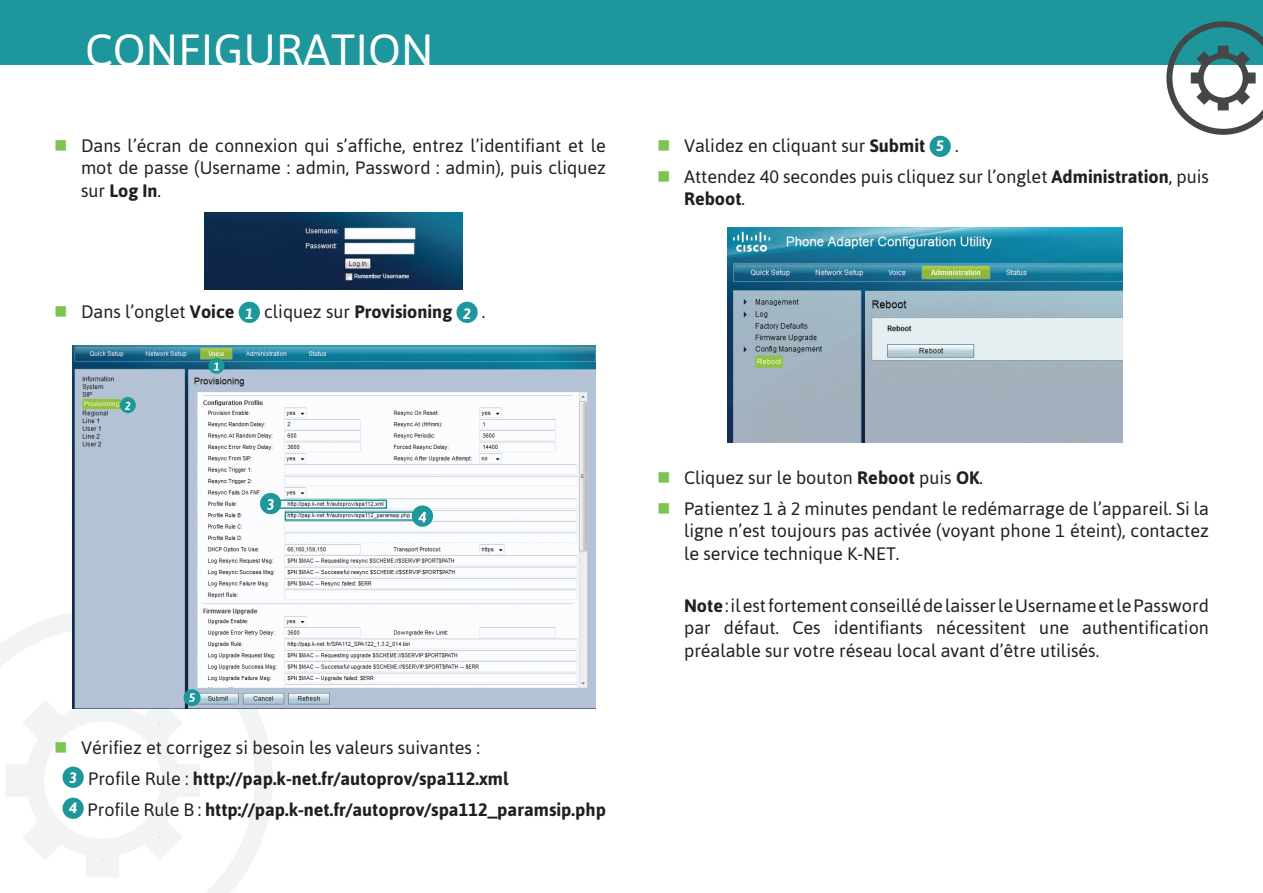
<style>
.page{position:relative;width:1263px;height:893px;background:#fff}
.page>*{position:absolute;margin:0;border:0;box-sizing:border-box;transform-origin:0 0}
.Rubrique{font:45px "Asap";color:#fff}
.Liste{font:18px/22.5px "Asap";color:#231f20;text-align:justify}
.Liste-2{font:700 18px "Asap";color:#231f20}
.t1{font:italic 700 15px "Asap";color:#fff}
.s1{font-weight:700}
.s2{font-weight:400}
</style>
<div class="page">
<div style="left:0;top:0;width:1263px;height:65px;background:#1d979b"></div>
<svg style="left:1166px;top:21px;width:97px;height:114px"></svg>
<svg style="left:0;top:613px;width:273px;height:280px"></svg>
<div style="left:86px;top:844px;width:33px;height:33px;border:16px solid #f2f3f4"></div>
<div style="left:5px;top:764px;width:33px;height:33px;border:16px solid #f2f3f4"></div>
<div style="left:167px;top:764px;width:33px;height:33px;background:#f2f3f4"></div>
<svg style="left:125px;top:802px;width:69px;height:70px"></svg>
<svg style="left:11px;top:802px;width:69px;height:70px"></svg>
<div style="left:26px;top:704px;width:153px;height:153px;border:18px solid #f2f3f4;border-radius:50%"></div>
<div style="left:239px;top:302px;width:21px;height:21px;background:#1d979b;border-radius:50%"></div>
<div style="left:456px;top:302px;width:22px;height:21px;background:#1d979b;border-radius:50%"></div>
<div style="left:63px;top:767px;width:21px;height:21px;background:#1d979b;border-radius:50%"></div>
<div style="left:63px;top:798px;width:21px;height:21px;background:#1d979b;border-radius:50%"></div>
<div style="left:929px;top:136px;width:22px;height:21px;background:#1d979b;border-radius:50%"></div>
<img style="left:727px;top:227px;width:395px;height:215px">
<img style="left:205px;top:213px;width:258px;height:76px">
<img style="left:72px;top:345px;width:523px;height:363px">
<div style="left:209px;top:358px;width:15px;height:16px;background:#1d979b;border-radius:50%"></div>
<svg style="left:214px;top:363px;width:5px;height:7px"></svg>
<div style="left:120px;top:397px;width:16px;height:16px;background:#1d979b;border-radius:50%"></div>
<svg style="left:125px;top:402px;width:5px;height:8px"></svg>
<div style="left:260px;top:493px;width:21px;height:21px;background:#1d979b;border-radius:50%"></div>
<svg style="left:267px;top:499px;width:7px;height:11px"></svg>
<div style="left:412px;top:505px;width:21px;height:22px;background:#1d979b;border-radius:50%"></div>
<svg style="left:418px;top:512px;width:8px;height:10px"></svg>
<div style="left:277px;top:499px;width:110px;height:10px;border:2px solid #1d979b"></div>
<div style="left:285px;top:511px;width:130px;height:10px;border:2px solid #1d979b"></div>
<div style="left:184px;top:689px;width:17px;height:17px;background:#1d979b;border-radius:50%"></div>
<svg style="left:125px;top:688px;width:70px;height:70px"></svg>
<svg style="left:11px;top:688px;width:69px;height:70px"></svg>
<p class="Rubrique" style="left:85px;top:24px;width:350px">CONFIGURATION</p>
<p class="Liste" style="left:81px;top:134px;width:526px">Dans l’écran de connexion qui s’affiche, entrez l’identifiant et le mot de passe (Username : admin, Password : admin), puis cliquez sur <span class="s1">Log In</span>.</p>
<p class="Liste" style="left:81px;top:300px;width:155px">Dans l’onglet <span class="s1">Voice</span></p>
<p class="t1" style="left:245px;top:304px;width:10px">1</p>
<p class="Liste-2" style="left:264px;top:301px;width:189px"><span class="s2">cliquez sur</span> Provisioning</p>
<p class="t1" style="left:463px;top:304px;width:10px">2</p>
<p class="Liste" style="left:482px;top:300px;width:5px">.</p>
<p class="Liste" style="left:81px;top:736px;width:400px">Vérifiez et corrigez si besoin les valeurs suivantes :</p>
<p class="t1" style="left:69px;top:769px;width:10px">3</p>
<p class="Liste-2" style="left:88px;top:768px;width:422px"><span class="s2">Profile Rule :</span> http://pap.k-net.fr/autoprov/spa112.xml</p>
<p class="t1" style="left:69px;top:799px;width:10px">4</p>
<p class="Liste-2" style="left:88px;top:799px;width:520px"><span class="s2">Profile Rule B :</span> http://pap.k-net.fr/autoprov/spa112_paramsip.php</p>
<p class="Liste" style="left:684px;top:134px;width:243px">Validez en cliquant sur <span class="s1">Submit</span></p>
<p class="t1" style="left:936px;top:137px;width:10px">5</p>
<p class="Liste" style="left:955px;top:134px;width:5px">.</p>
<p class="Liste" style="left:684px;top:165px;width:526px">Attendez 40 secondes puis cliquez sur l’onglet <span class="s1">Administration</span>, puis<br><span class="s1">Reboot</span>.</p>
<p class="Liste" style="left:684px;top:466px;width:301px">Cliquez sur le bouton <span class="s1">Reboot</span> puis <span class="s1">OK</span>.</p>
<p class="Liste" style="left:684px;top:497px;width:526px">Patientez 1 à 2 minutes pendant le redémarrage de l’appareil. Si la ligne n’est toujours pas activée (voyant phone 1 éteint), contactez le service technique K-NET.</p>
<p class="Liste" style="left:684px;top:594px;width:526px"><span class="s1">Note</span> : il est fortement conseillé de laisser le Username et le Password par défaut. Ces identifiants nécessitent une authentification préalable sur votre réseau local avant d’être utilisés.</p>
</div>
